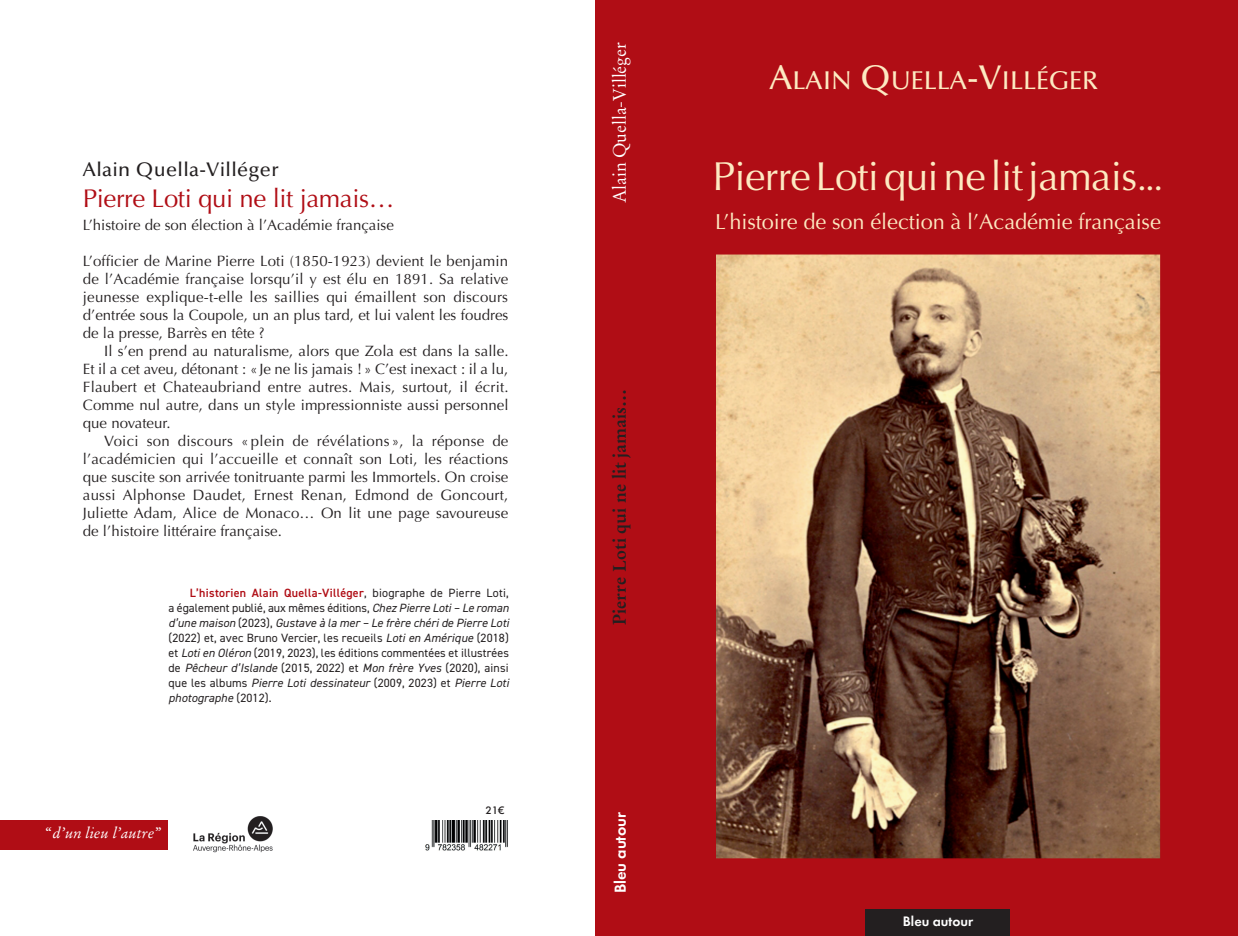
<style>
.page{position:relative;width:1238px;height:936px;background:#fff}
.page>*{position:absolute;margin:0;border:0;box-sizing:border-box;transform-origin:0 0}
.t1{font:40.5px "Optima";letter-spacing:-.015em;color:#fdeac2}
.t2{font:500 25.8px "Optima";color:#fdeac2}
.t3{font:25.65px "Optima";letter-spacing:-.015em;color:#b00d15}
.t4{font:21.75px "Optima";letter-spacing:-.005em;color:#fdeac2}
.t5{font:500 19.8px "Optima";letter-spacing:.015em;color:#231f20}
.t6{font:700 18px "Stempel Garamond LT Pro";color:#231f20}
.t7{font:18px "Stempel Garamond LT Pro";color:#fff}
.t8{font:600 16.5px "Futura PT";color:#fff}
.t9{font:15px/18px "Optima";color:#231f20;text-align:justify}
.t10{font:italic 15px "Stempel Garamond LT Pro";color:#fff}
.t11{font:600 14.25px "Futura PT";color:#fff}
.t12{font:12px/15px "DIN2014";letter-spacing:.005em;color:#231f20;text-align:justify}
.t13{font:500 11.25px "Futura PT";color:#231f20}
.s1{font-weight:600;color:#b00d15}
.s2{font-style:italic}
.s3{font-style:normal}
.s4{font-size:34.5px}
.s5{font-size:37.5px}
</style>
<div class="page">
<img style="left:425px;top:820px;width:83px;height:31px">
<div style="left:0;top:820px;width:168px;height:30px;background:#b00d15"></div>
<img style="left:193px;top:816px;width:80px;height:37px">
<div style="left:595px;top:0;width:642px;height:935px;background:#b00d15"></div>
<div style="left:864px;top:908px;width:145px;height:27px;background:#231f20"></div>
<img style="left:716px;top:254px;width:444px;height:604px">
<h3 class="t5" style="left:83px;top:158px;width:197px">Alain Quella-Villéger</h3>
<h3 class="t3" style="left:83px;top:183px;width:313px">Pierre Loti qui ne lit jamais…</h3>
<p class="t9" style="left:83px;top:216px;width:312px">L’histoire de son élection à l’Académie française</p>
<p class="t9" style="left:83px;top:252px;width:427px">L’officier de Marine Pierre Loti (1850-1923) devient le benjamin de l’Académie française lorsqu’il y est élu en 1891. Sa relative jeunesse explique-t-elle les saillies qui émaillent son discours d’entrée sous la Coupole, un an plus tard, et lui valent les foudres de la presse, Barrès en tête ?</p>
<p class="t9" style="left:83px;top:342px;width:427px;text-indent:21px">Il s’en prend au naturalisme, alors que Zola est dans la salle.<br>Et il a cet aveu, détonant : « Je ne lis jamais ! » C’est inexact : il a lu, Flaubert et Chateaubriand entre autres. Mais, surtout, il écrit.<br>Comme nul autre, dans un style impressionniste aussi personnel que novateur.</p>
<p class="t9" style="left:83px;top:432px;width:427px;text-indent:21px">Voici son discours « plein de révélations », la réponse de l’académicien qui l’accueille et connaît son Loti, les réactions que suscite son arrivée tonitruante parmi les Immortels. On croise aussi Alphonse Daudet, Ernest Renan, Edmond de Goncourt, Juliette Adam, Alice de Monaco… On lit une page savoureuse de l’histoire littéraire française.</p>
<p class="t12" style="left:168px;top:584px;width:342px;text-indent:21px"><span class="s1">L’historien Alain Quella-Villéger</span>, biographe de Pierre Loti, a également publié, aux mêmes éditions, <span class="s2">Chez Pierre Loti – Le roman d’une maison</span> (2023), <span class="s2">Gustave à la mer – Le frère chéri de Pierre Loti </span>(2022) et, avec Bruno Vercier, les recueils <span class="s2">Loti en Amérique</span> (2018) et <span class="s2">Loti en Oléron</span> (2019, 2023), les éditions commentées et illustrées de <span class="s2">Pêcheur d’Islande</span> (2015, 2022) et <span class="s2">Mon frère Yves</span> (2020), ainsi que les albums <span class="s2">Pierre Loti dessinateur</span> (2009, 2023) et <span class="s2">Pierre Loti photographe</span> (2012).</p>
<p class="t10" style="left:45px;top:823px;width:118px"><span class="s3">“</span>d’un lieu l’autre<span class="s3">”</span></p>
<p class="t13" style="left:485px;top:803px;width:21px">21€</p>
<p class="t7" style="left:608px;top:203px;width:162px;rotate:-90deg">Alain Quella-Villéger</p>
<p class="t6" style="left:608px;top:624px;width:237px;rotate:-90deg">Pierre Loti qui ne lit jamais…</p>
<p class="t8" style="left:610px;top:893px;width:83px;rotate:-90deg">Bleu autour</p>
<h2 class="t2" style="left:769px;top:66px;width:330px"><span class="s4">A</span>LAIN <span class="s4">Q</span>UELLA<span class="s4">-V</span>ILLÉGER</h2>
<h1 class="t1" style="left:712px;top:153px;width:452px">PierreLotiquinelitjamais<span class="s5">...</span></h1>
<h3 class="t4" style="left:715px;top:209px;width:447px">L’histoire de son élection à l’Académie française</h3>
<p class="t11" style="left:902px;top:912px;width:72px">Bleu autour</p>
</div>
